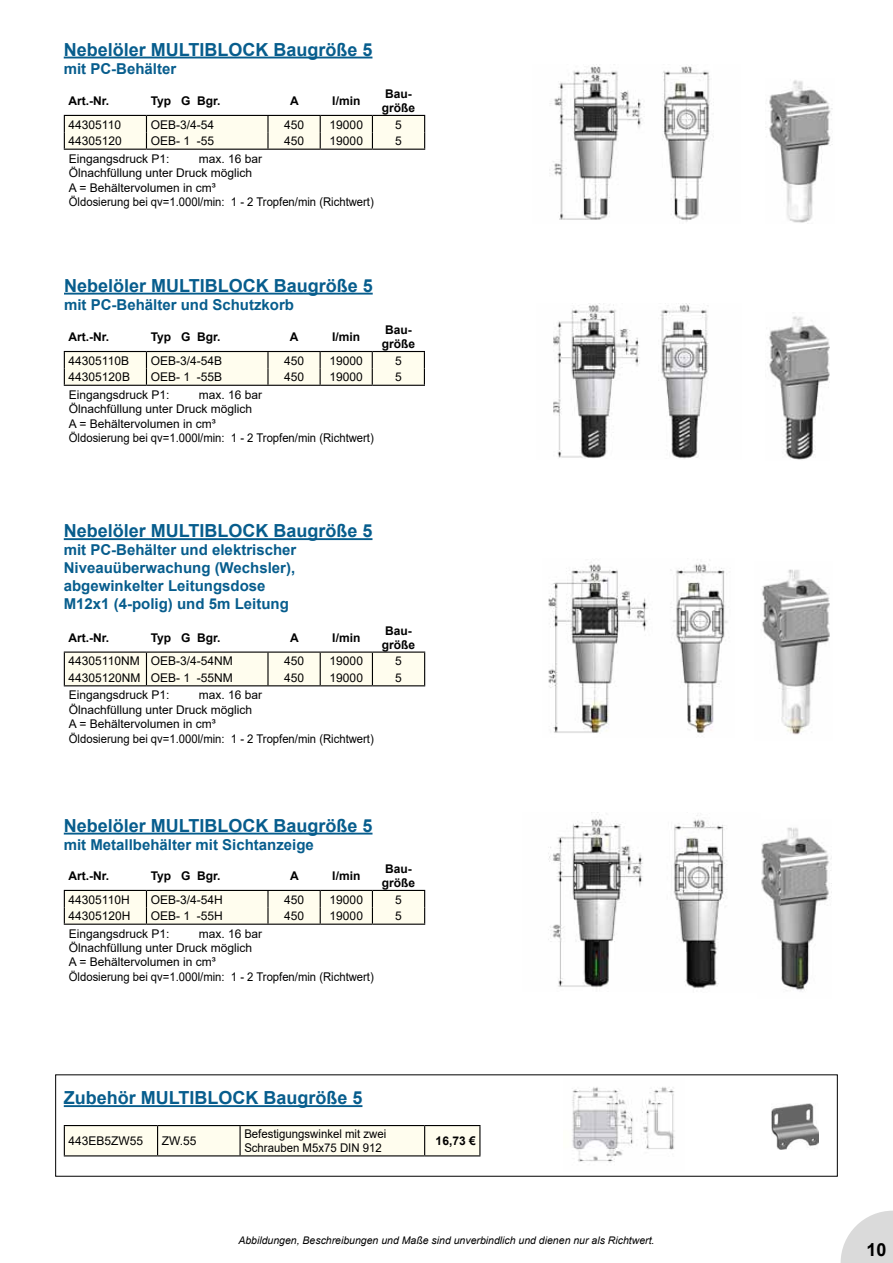
<style>
.page{position:relative;width:893px;height:1263px;background:#fff}
.page>*{position:absolute;margin:0;border:0;box-sizing:border-box;transform-origin:0 0}
.t1{font:700 18px "Arial";color:#075d8d}
.t2{font:700 18px "Arial";color:#000}
.t3{font:700 15px/18px "Arial";color:#075d8d}
.t4{font:12px/14.4px "Arial";color:#000}
.t5{font:700 12px/14.4px "Arial";color:#000}
.t6{font:12px/14.4px "Arial";color:#000;scale:.95 1}
.t7{font:italic 10.5px "Arial";color:#000}
</style>
<div class="page">
<svg style="left:841px;top:1210px;width:52px;height:53px"></svg>
<hr style="left:64px;top:149px;width:82px;height:1px;background:#000">
<hr style="left:146px;top:149px;width:122px;height:1px;background:#000">
<hr style="left:268px;top:149px;width:52px;height:1px;background:#000">
<hr style="left:320px;top:149px;width:52px;height:1px;background:#000">
<hr style="left:372px;top:149px;width:53px;height:1px;background:#000">
<div style="left:64px;top:116px;width:361px;height:33px;background:#fffdee"></div>
<hr style="left:64px;top:115px;width:82px;height:1px;background:#000">
<hr style="left:146px;top:115px;width:122px;height:1px;background:#000">
<hr style="left:268px;top:115px;width:52px;height:1px;background:#000">
<hr style="left:320px;top:115px;width:52px;height:1px;background:#000">
<hr style="left:372px;top:115px;width:53px;height:1px;background:#000">
<hr style="left:64px;top:57px;width:308px;height:1px;background:#075d8d">
<img style="left:549px;top:64px;width:165px;height:158px">
<img style="left:769px;top:80px;width:64px;height:143px">
<hr style="left:64px;top:924px;width:82px;height:1px;background:#000">
<hr style="left:146px;top:924px;width:122px;height:1px;background:#000">
<hr style="left:268px;top:924px;width:52px;height:1px;background:#000">
<hr style="left:320px;top:924px;width:52px;height:1px;background:#000">
<hr style="left:372px;top:924px;width:53px;height:1px;background:#000">
<div style="left:64px;top:891px;width:361px;height:33px;background:#fffdee"></div>
<hr style="left:64px;top:890px;width:82px;height:1px;background:#000">
<hr style="left:146px;top:890px;width:122px;height:1px;background:#000">
<hr style="left:268px;top:890px;width:52px;height:1px;background:#000">
<hr style="left:320px;top:890px;width:52px;height:1px;background:#000">
<hr style="left:372px;top:890px;width:53px;height:1px;background:#000">
<hr style="left:64px;top:833px;width:308px;height:1px;background:#075d8d">
<img style="left:548px;top:814px;width:95px;height:174px">
<img style="left:761px;top:827px;width:70px;height:165px">
<img style="left:673px;top:815px;width:52px;height:174px">
<img style="left:548px;top:561px;width:180px;height:173px">
<img style="left:762px;top:569px;width:68px;height:166px">
<div style="left:64px;top:653px;width:361px;height:33px;background:#fffdee"></div>
<hr style="left:64px;top:651px;width:82px;height:2px;background:#000">
<hr style="left:146px;top:651px;width:122px;height:2px;background:#000">
<hr style="left:268px;top:651px;width:52px;height:2px;background:#000">
<hr style="left:320px;top:651px;width:52px;height:2px;background:#000">
<hr style="left:372px;top:651px;width:53px;height:2px;background:#000">
<hr style="left:64px;top:538px;width:308px;height:2px;background:#075d8d">
<hr style="left:64px;top:385px;width:82px;height:1px;background:#000">
<hr style="left:146px;top:385px;width:122px;height:1px;background:#000">
<hr style="left:268px;top:385px;width:52px;height:1px;background:#000">
<hr style="left:320px;top:385px;width:52px;height:1px;background:#000">
<hr style="left:372px;top:385px;width:53px;height:1px;background:#000">
<svg style="left:64px;top:352px;width:361px;height:33px;background:#f7f5e7"></svg>
<hr style="left:64px;top:351px;width:82px;height:1px;background:#000">
<hr style="left:146px;top:351px;width:122px;height:1px;background:#000">
<hr style="left:268px;top:351px;width:52px;height:1px;background:#000">
<hr style="left:320px;top:351px;width:52px;height:1px;background:#000">
<hr style="left:372px;top:351px;width:53px;height:1px;background:#000">
<hr style="left:64px;top:293px;width:309px;height:2px;background:#075d8d">
<img style="left:553px;top:303px;width:87px;height:155px">
<img style="left:769px;top:316px;width:60px;height:144px">
<img style="left:658px;top:303px;width:51px;height:156px">
<img style="left:572px;top:1087px;width:103px;height:76px">
<hr style="left:64px;top:1105px;width:298px;height:2px;background:#075d8d">
<img style="left:771px;top:1103px;width:48px;height:46px">
<svg style="left:64px;top:1125px;width:416px;height:30px;background:#f2f0e2"></svg>
<hr style="left:64px;top:1155px;width:94px;height:1px;background:#000">
<hr style="left:158px;top:1155px;width:82px;height:1px;background:#000">
<hr style="left:240px;top:1155px;width:185px;height:1px;background:#000">
<hr style="left:425px;top:1155px;width:55px;height:1px;background:#000">
<h1 class="t1" style="left:64px;top:37px;width:310px">Nebelöler MULTIBLOCK Baugröße 5</h1>
<p class="t3" style="left:64px;top:60px;width:114px">mit PC-Behälter</p>
<p class="t5" style="left:69px;top:94px;width:42px">Art.-Nr.</p>
<p class="t5" style="left:151px;top:94px;width:71px">Typ G Bgr.</p>
<p class="t5" style="left:290px;top:94px;width:10px">A</p>
<p class="t5" style="left:332px;top:94px;width:30px">I/min</p>
<p class="t5" style="left:382px;top:87px;width:35px">Bau&shy;größe</p>
<p class="t4" style="left:69px;top:117px;width:54px">44305110</p>
<p class="t4" style="left:151px;top:117px;width:65px">OEB-3/4-54</p>
<p class="t4" style="left:284px;top:117px;width:22px">450</p>
<p class="t4" style="left:330px;top:117px;width:35px">19000</p>
<p class="t4" style="left:395px;top:117px;width:8px">5</p>
<p class="t4" style="left:69px;top:133px;width:55px">44305120</p>
<p class="t4" style="left:151px;top:133px;width:65px">OEB- 1 -55</p>
<p class="t4" style="left:284px;top:133px;width:22px">450</p>
<p class="t4" style="left:330px;top:133px;width:35px">19000</p>
<p class="t4" style="left:395px;top:133px;width:8px">5</p>
<p class="t4" style="left:69px;top:151px;width:306px;text-indent:130px">max. 16 bar<br>Ölnachfüllung unter Druck möglich<br>A = Behältervolumen in cm³<br>Öldosierung bei qv=1.000l/min: 1 - 2 Tropfen/min (Richtwert)</p>
<p class="t4" style="left:69px;top:151px;width:102px">Eingangsdruck P1:</p>
<h1 class="t1" style="left:64px;top:273px;width:310px">Nebelöler MULTIBLOCK Baugröße 5</h1>
<p class="t3" style="left:64px;top:296px;width:232px">mit PC-Behälter und Schutzkorb</p>
<p class="t5" style="left:69px;top:330px;width:42px">Art.-Nr.</p>
<p class="t5" style="left:151px;top:330px;width:71px">Typ G Bgr.</p>
<p class="t5" style="left:290px;top:330px;width:10px">A</p>
<p class="t5" style="left:332px;top:330px;width:30px">I/min</p>
<p class="t5" style="left:382px;top:323px;width:35px">Bau&shy;größe</p>
<p class="t4" style="left:69px;top:353px;width:62px">44305110B</p>
<p class="t4" style="left:151px;top:353px;width:73px">OEB-3/4-54B</p>
<p class="t4" style="left:284px;top:353px;width:22px">450</p>
<p class="t4" style="left:330px;top:353px;width:35px">19000</p>
<p class="t4" style="left:395px;top:353px;width:8px">5</p>
<p class="t4" style="left:69px;top:369px;width:63px">44305120B</p>
<p class="t4" style="left:151px;top:369px;width:73px">OEB- 1 -55B</p>
<p class="t4" style="left:284px;top:369px;width:22px">450</p>
<p class="t4" style="left:330px;top:369px;width:35px">19000</p>
<p class="t4" style="left:395px;top:369px;width:8px">5</p>
<p class="t4" style="left:69px;top:388px;width:306px;text-indent:130px">max. 16 bar<br>Ölnachfüllung unter Druck möglich<br>A = Behältervolumen in cm³<br>Öldosierung bei qv=1.000l/min: 1 - 2 Tropfen/min (Richtwert)</p>
<p class="t4" style="left:69px;top:388px;width:102px">Eingangsdruck P1:</p>
<h1 class="t1" style="left:64px;top:518px;width:310px">Nebelöler MULTIBLOCK Baugröße 5</h1>
<p class="t3" style="left:64px;top:541px;width:234px">mit PC-Behälter und elektrischer<br>Niveauüberwachung (Wechsler), abgewinkelter Leitungsdose<br>M12x1 (4-polig) und 5m Leitung</p>
<p class="t5" style="left:69px;top:630px;width:42px">Art.-Nr.</p>
<p class="t5" style="left:151px;top:630px;width:71px">Typ G Bgr.</p>
<p class="t5" style="left:290px;top:630px;width:10px">A</p>
<p class="t5" style="left:332px;top:630px;width:30px">I/min</p>
<p class="t5" style="left:382px;top:623px;width:35px">Bau&shy;größe</p>
<p class="t4" style="left:69px;top:654px;width:166px">44305110NM OEB-3/4-54NM</p>
<p class="t4" style="left:284px;top:654px;width:22px">450</p>
<p class="t4" style="left:330px;top:654px;width:35px">19000</p>
<p class="t4" style="left:395px;top:654px;width:8px">5</p>
<p class="t4" style="left:69px;top:670px;width:166px">44305120NM OEB- 1 -55NM</p>
<p class="t4" style="left:284px;top:670px;width:22px">450</p>
<p class="t4" style="left:330px;top:670px;width:35px">19000</p>
<p class="t4" style="left:395px;top:670px;width:8px">5</p>
<p class="t4" style="left:69px;top:688px;width:306px;text-indent:130px">max. 16 bar<br>Ölnachfüllung unter Druck möglich<br>A = Behältervolumen in cm³<br>Öldosierung bei qv=1.000l/min: 1 - 2 Tropfen/min (Richtwert)</p>
<p class="t4" style="left:69px;top:688px;width:102px">Eingangsdruck P1:</p>
<h1 class="t1" style="left:64px;top:813px;width:310px">Nebelöler MULTIBLOCK Baugröße 5</h1>
<p class="t3" style="left:64px;top:836px;width:252px">mit Metallbehälter mit Sichtanzeige</p>
<p class="t5" style="left:69px;top:869px;width:42px">Art.-Nr.</p>
<p class="t5" style="left:151px;top:869px;width:71px">Typ G Bgr.</p>
<p class="t5" style="left:290px;top:869px;width:10px">A</p>
<p class="t5" style="left:332px;top:869px;width:30px">I/min</p>
<p class="t5" style="left:382px;top:862px;width:35px">Bau&shy;größe</p>
<p class="t4" style="left:69px;top:892px;width:63px">44305110H</p>
<p class="t4" style="left:151px;top:892px;width:74px">OEB-3/4-54H</p>
<p class="t4" style="left:284px;top:892px;width:22px">450</p>
<p class="t4" style="left:330px;top:892px;width:35px">19000</p>
<p class="t4" style="left:395px;top:892px;width:8px">5</p>
<p class="t4" style="left:69px;top:908px;width:64px">44305120H</p>
<p class="t4" style="left:151px;top:908px;width:74px">OEB- 1 -55H</p>
<p class="t4" style="left:284px;top:908px;width:22px">450</p>
<p class="t4" style="left:330px;top:908px;width:35px">19000</p>
<p class="t4" style="left:395px;top:908px;width:8px">5</p>
<p class="t4" style="left:69px;top:926px;width:306px;text-indent:130px">max. 16 bar<br>Ölnachfüllung unter Druck möglich<br>A = Behältervolumen in cm³<br>Öldosierung bei qv=1.000l/min: 1 - 2 Tropfen/min (Richtwert)</p>
<p class="t4" style="left:69px;top:926px;width:102px">Eingangsdruck P1:</p>
<h1 class="t1" style="left:64px;top:1085px;width:300px">Zubehör MULTIBLOCK Baugröße 5</h1>
<p class="t4" style="left:69px;top:1133px;width:76px">443EB5ZW55</p>
<p class="t4" style="left:162px;top:1133px;width:36px">ZW.55</p>
<p class="t6" style="left:244px;top:1126px;width:151px">Befestigungswinkel mit zwei<br>Schrauben M5x75 DIN 912</p>
<p class="t5" style="left:436px;top:1134px;width:42px">16,73 €</p>
<p class="t7" style="left:238px;top:1233px;width:418px">Abbildungen, Beschreibungen und Maße sind unverbindlich und dienen nur als Richtwert.</p>
<h1 class="t2" style="left:867px;top:1237px;width:22px">10</h1>
</div>
